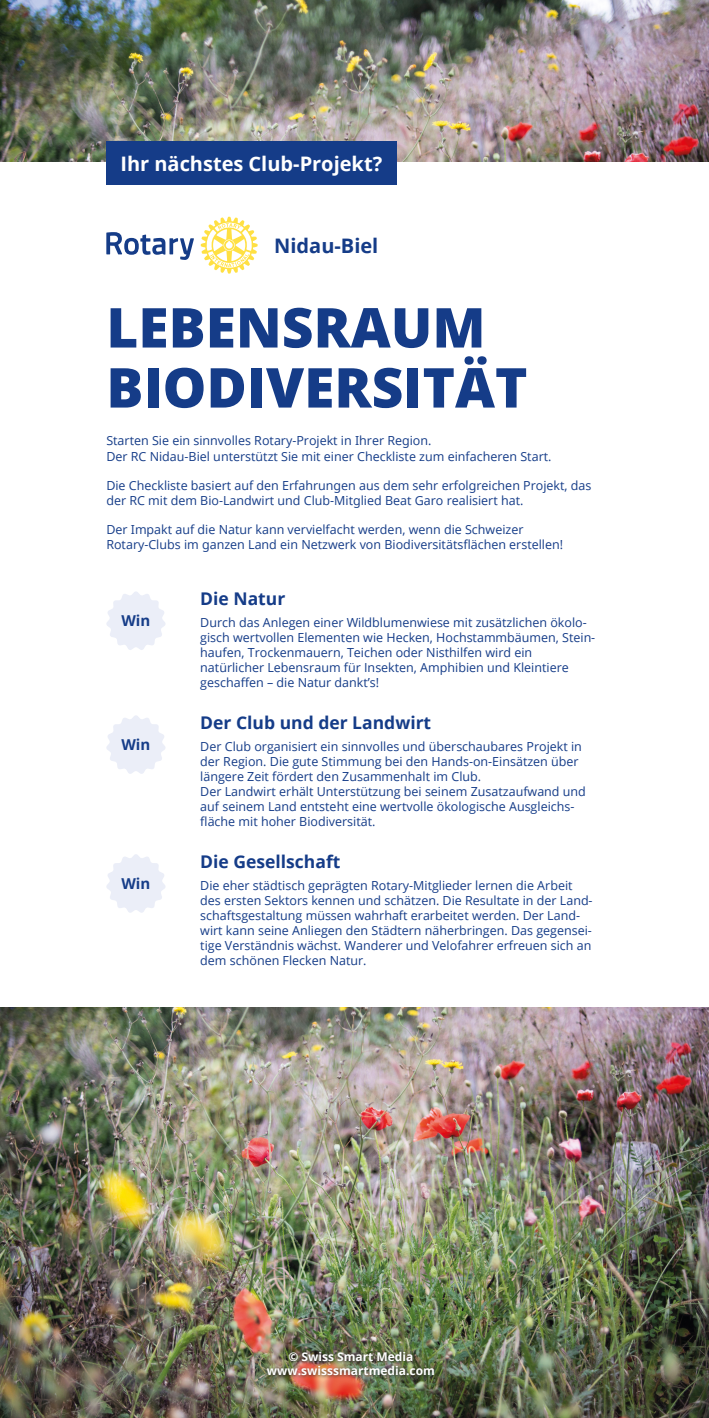
<style>
.page{position:relative;width:709px;height:1418px;background:#fff}
.page>*{position:absolute;margin:0;border:0;box-sizing:border-box;transform-origin:0 0}
.Titel{font:800 55px "Open Sans";color:#153c88}
.Info{font:700 20px "Open Sans";color:#fff}
.Info-2{font:700 20px "Open Sans";color:#153c88}
.Abschnitt{font:700 17.5px "Open Sans";color:#153c88}
.t1{font:700 15px "Open Sans";color:#153c88}
.Paragraph{font:12.5px/15px "Open Sans";color:#153c88}
.t2{font:700 12px/14.4px "Open Sans";color:#fff;text-align:center}
</style>
<div class="page">
<img style="left:0;top:0;width:709px;height:161px">
<img style="left:0;top:1007px;width:709px;height:410px">
<div style="left:106px;top:141px;width:290px;height:44px;background:#153c88"></div>
<div style="left:264px;top:1348px;width:173px;height:30px;background:#1d1d1b;opacity:.75"></div>
<svg style="left:201px;top:217px;width:56px;height:56px"></svg>
<svg style="left:106px;top:232px;width:88px;height:28px"></svg>
<svg style="left:106px;top:591px;width:60px;height:59px"></svg>
<svg style="left:106px;top:715px;width:60px;height:59px"></svg>
<svg style="left:106px;top:854px;width:60px;height:59px"></svg>
<p class="Info" style="left:120px;top:149px;width:263px">Ihr nächstes Club-Projekt?</p>
<p class="Info-2" style="left:274px;top:231px;width:106px">Nidau-Biel</p>
<p class="Titel" style="left:106px;top:286px;width:381px">LEBENSRAUM</p>
<p class="Titel" style="left:106px;top:346px;width:422px">BIODIVERSITÄT</p>
<p class="Paragraph" style="left:106px;top:433px;width:446px">Starten Sie ein sinnvolles Rotary-Projekt in Ihrer Region.<br>Der RC Nidau-Biel unterstützt Sie mit einer Checkliste zum einfacheren Start.</p>
<p class="Paragraph" style="left:106px;top:477px;width:486px">Die Checkliste basiert auf den Erfahrungen aus dem sehr erfolgreichen Projekt, das der RC mit dem Bio-Landwirt und Club-Mitglied Beat Garo realisiert hat.</p>
<p class="Paragraph" style="left:106px;top:521px;width:458px">Der Impakt auf die Natur kann vervielfacht werden, wenn die Schweizer<br>Rotary-Clubs im ganzen Land ein Netzwerk von Biodiversitätsflächen erstellen!</p>
<p class="Abschnitt" style="left:200px;top:586px;width:87px">Die Natur</p>
<p class="Paragraph" style="left:200px;top:614px;width:396px">Durch das Anlegen einer Wildblumenwiese mit zusätzlichen ökolo&shy;gisch wertvollen Elementen wie Hecken, Hochstammbäumen, Stein&shy;haufen, Trockenmauern, Teichen oder Nisthilfen wird ein natürlicher Lebensraum für Insekten, Amphibien und Kleintiere geschaffen – die Natur dankt’s!</p>
<p class="t1" style="left:121px;top:610px;width:30px">Win</p>
<p class="t1" style="left:121px;top:734px;width:30px">Win</p>
<p class="t1" style="left:121px;top:873px;width:30px">Win</p>
<p class="Abschnitt" style="left:200px;top:710px;width:232px">Der Club und der Landwirt</p>
<p class="Paragraph" style="left:200px;top:738px;width:387px">Der Club organisiert ein sinnvolles und überschaubares Projekt in der Region. Die gute Stimmung bei den Hands-on-Einsätzen über längere Zeit fördert den Zusammenhalt im Club.<br>Der Landwirt erhält Unterstützung bei seinem Zusatzaufwand und auf seinem Land entsteht eine wertvolle ökologische Ausgleichs&shy;fläche mit hoher Biodiversität.</p>
<p class="Abschnitt" style="left:200px;top:848px;width:142px">Die Gesellschaft</p>
<p class="Paragraph" style="left:200px;top:877px;width:394px">Die eher städtisch geprägten Rotary-Mitglieder lernen die Arbeit des ersten Sektors kennen und schätzen. Die Resultate in der Land&shy;schaftsgestaltung müssen wahrhaft erarbeitet werden. Der Land&shy;wirt kann seine Anliegen den Städtern näherbringen. Das gegensei&shy;tige Verständnis wächst. Wanderer und Velofahrer erfreuen sich an dem schönen Flecken Natur.</p>
<p class="t2" style="left:267px;top:1349px;width:169px">© Swiss Smart Media www.swisssmartmedia.com</p>
</div>
